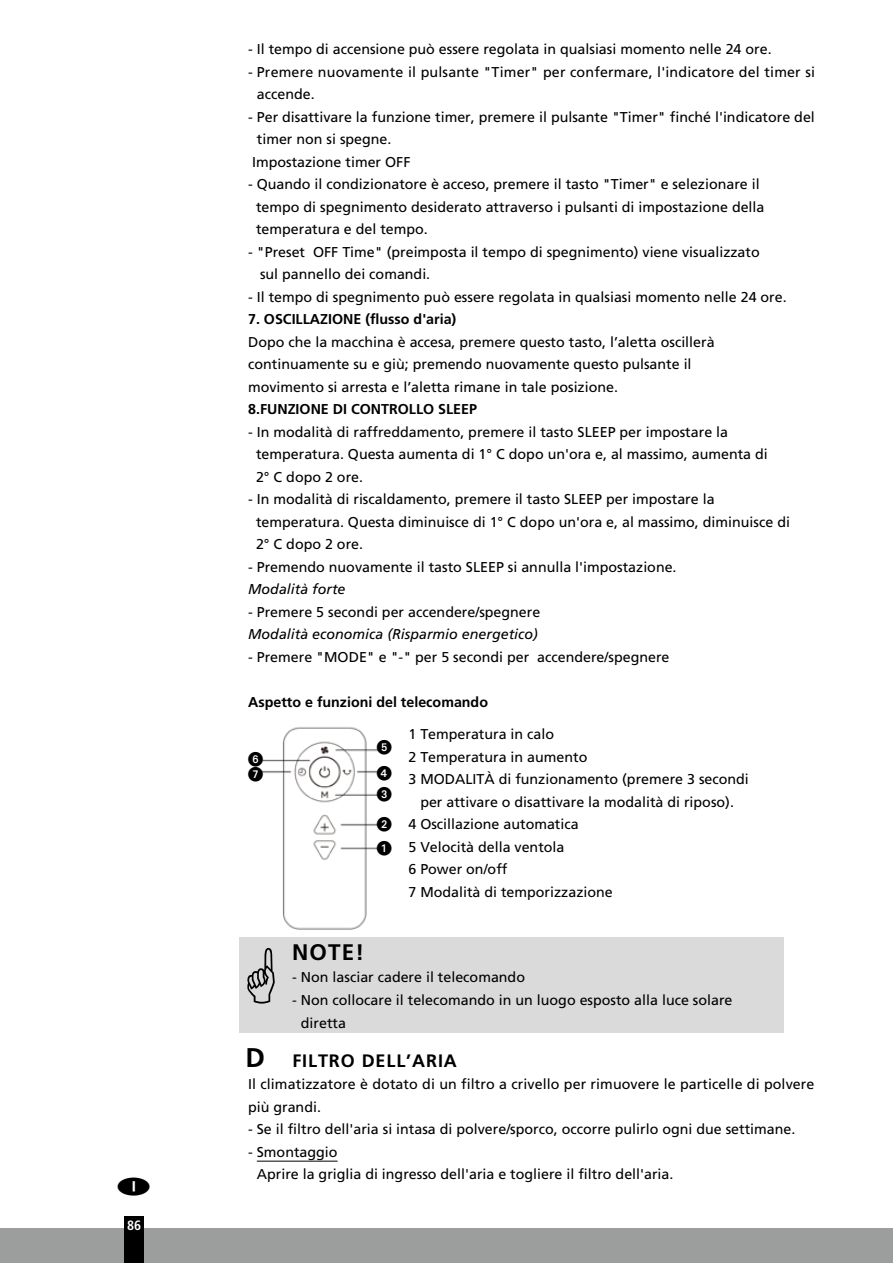
<style>
.page{position:relative;width:893px;height:1263px;background:#fff}
.page>*{position:absolute;margin:0;border:0;box-sizing:border-box;transform-origin:0 0}
.t1{font:700 22.5px "Frutiger LT Std";color:#000}
.t2{font:700 18px "Frutiger LT Std";letter-spacing:.05em;color:#000}
.t3{font:15px/25.5px "European Pi One";color:#000}
.t4{font:14.25px/22.5px "Frutiger LT Std";color:#000}
.t5{font:700 14.25px "Frutiger LT Std";color:#000}
.t6{font:italic 14.25px "Frutiger LT Std";color:#000}
.t7{font:700 condensed 13.5px "Frutiger LT Std";color:#fff}
.s1{font-size:27px}
</style>
<div class="page">
<hr style="left:257px;top:1161px;width:81px;height:1px;background:#000">
<img style="left:261px;top:727px;width:118px;height:203px">
<div style="left:240px;top:938px;width:51px;height:95px;background:#dadada"></div>
<div style="left:291px;top:938px;width:493px;height:95px;background:#dadada"></div>
<div style="left:0;top:1229px;width:893px;height:34px;background:#9c9d9d"></div>
<div style="left:124px;top:1216px;width:20px;height:47px;background:#000"></div>
<p class="t7" style="left:127px;top:1217px;width:16px">86</p>
<p class="t4" style="left:248px;top:38px;width:525px">- Il tempo di accensione può essere regolata in qualsiasi momento nelle 24 ore.</p>
<p class="t4" style="left:257px;top:60px;width:560px;text-indent:-9px">- Premere nuovamente il pulsante "Timer" per confermare, l'indicatore del timer si accende.</p>
<p class="t4" style="left:248px;top:105px;width:568px">- Per disattivare la funzione timer, premere il pulsante "Timer" finché l'indicatore del</p>
<p class="t4" style="left:257px;top:128px;width:136px">timer non si spegne.</p>
<p class="t4" style="left:252px;top:150px;width:160px">Impostazione timer OFF</p>
<p class="t4" style="left:256px;top:173px;width:510px;text-indent:-8px">- Quando il condizionatore è acceso, premere il tasto "Timer" e selezionare il tempo di spegnimento desiderato attraverso i pulsanti di impostazione della temperatura e del tempo.</p>
<p class="t4" style="left:260px;top:240px;width:501px;text-indent:-12px">- "Preset OFF Time" (preimposta il tempo di spegnimento) viene visualizzato sul pannello dei comandi.</p>
<p class="t4" style="left:248px;top:285px;width:540px">- Il tempo di spegnimento può essere regolata in qualsiasi momento nelle 24 ore.</p>
<p class="t5" style="left:248px;top:311px;width:210px">7. OSCILLAZIONE (flusso d'aria)</p>
<p class="t4" style="left:248px;top:330px;width:468px">Dopo che la macchina è accesa, premere questo tasto, l’aletta oscillerà continuamente su e giù; premendo nuovamente questo pulsante il movimento si arresta e l’aletta rimane in tale posizione.</p>
<p class="t5" style="left:248px;top:401px;width:230px">8.FUNZIONE DI CONTROLLO SLEEP</p>
<p class="t4" style="left:256px;top:420px;width:513px;text-indent:-8px">- In modalità di raffreddamento, premere il tasto SLEEP per impostare la temperatura. Questa aumenta di 1° C dopo un'ora e, al massimo, aumenta di<br>2° C dopo 2 ore.</p>
<p class="t4" style="left:256px;top:488px;width:535px;text-indent:-8px">- In modalità di riscaldamento, premere il tasto SLEEP per impostare la temperatura. Questa diminuisce di 1° C dopo un'ora e, al massimo, diminuisce di<br>2° C dopo 2 ore.</p>
<p class="t4" style="left:248px;top:555px;width:430px">- Premendo nuovamente il tasto SLEEP si annulla l'impostazione.</p>
<p class="t6" style="left:248px;top:581px;width:99px">Modalità forte</p>
<p class="t4" style="left:248px;top:600px;width:294px">- Premere 5 secondi per accendere/spegnere</p>
<p class="t6" style="left:248px;top:626px;width:291px">Modalità economica (Risparmio energetico)</p>
<p class="t4" style="left:248px;top:645px;width:423px">- Premere "MODE" e "-" per 5 secondi per accendere/spegnere</p>
<p class="t5" style="left:248px;top:693px;width:241px">Aspetto e funzioni del telecomando</p>
<p class="t4" style="left:408px;top:723px;width:147px">1 Temperatura in calo</p>
<p class="t4" style="left:408px;top:746px;width:180px">2 Temperatura in aumento</p>
<p class="t4" style="left:408px;top:768px;width:342px">3 MODALITÀ di funzionamento (premere 3 secondi</p>
<p class="t4" style="left:420px;top:791px;width:315px">per attivare o disattivare la modalità di riposo).</p>
<p class="t4" style="left:408px;top:813px;width:172px">4 Oscillazione automatica</p>
<p class="t4" style="left:408px;top:836px;width:158px">5 Velocità della ventola</p>
<p class="t4" style="left:408px;top:858px;width:100px">6 Power on/off</p>
<p class="t4" style="left:408px;top:881px;width:206px">7 Modalità di temporizzazione</p>
<p class="t3" style="left:248px;top:746px;width:16px">6</p>
<p class="t3" style="left:377px;top:734px;width:16px">5<br>4</p>
<p class="t3" style="left:377px;top:778px;width:16px;line-height:30.5px">3<br>2</p>
<p class="t3" style="left:377px;top:835px;width:16px">1</p>
<p class="t3" style="left:248px;top:761px;width:16px">7</p>
<h1 class="t1" style="left:292px;top:939px;width:74px">NOTE!</h1>
<p class="t4" style="left:292px;top:966px;width:234px">- Non lasciar cadere il telecomando</p>
<p class="t4" style="left:301px;top:989px;width:433px;text-indent:-9px">- Non collocare il telecomando in un luogo esposto alla luce solare diretta</p>
<p class="t2" style="left:246px;top:1050px;width:213px"><span class="s1">D</span> FILTRO DELL’ARIA</p>
<p class="t4" style="left:248px;top:1073px;width:568px">Il climatizzatore è dotato di un filtro a crivello per rimuovere le particelle di polvere più grandi.</p>
<p class="t4" style="left:248px;top:1118px;width:549px">- Se il filtro dell'aria si intasa di polvere/sporco, occorre pulirlo ogni due settimane.</p>
<p class="t4" style="left:257px;top:1140px;width:418px;text-indent:-9px">- Smontaggio<br>Aprire la griglia di ingresso dell'aria e togliere il filtro dell'aria.</p>
</div>
